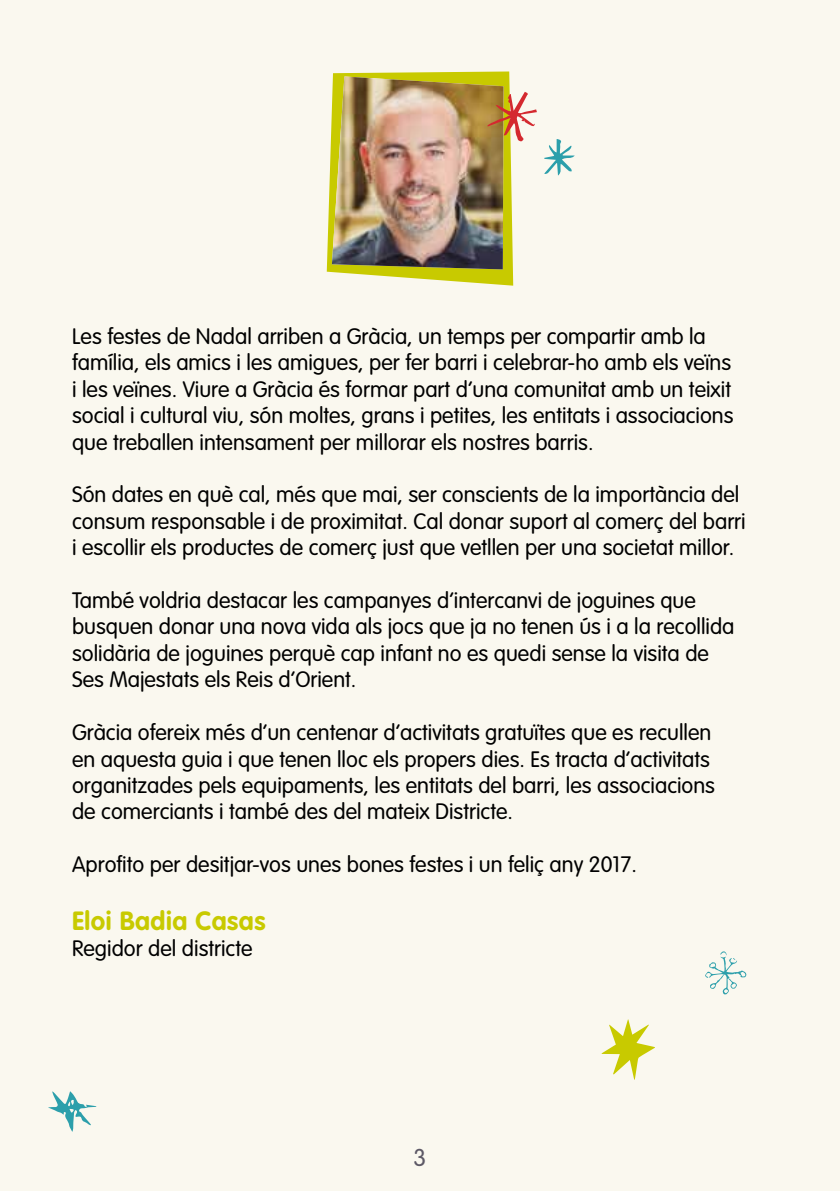
<style>
.page{position:relative;width:840px;height:1191px;background:#fff}
.page>*{position:absolute;margin:0;border:0;box-sizing:border-box;transform-origin:0 0}
.t1{font:700 26px "VAG Rounded LT";letter-spacing:.02em;color:#c8ca00}
.t2{font:300 24px "VAG Rounded LT";color:#5d5966}
.t3{font:300 22px/26.4px "VAG Rounded LT";color:#000}
</style>
<div class="page">
<div style="left:0;top:0;width:839px;height:1191px;background:#faf8ef"></div>
<svg style="left:601px;top:1019px;width:53px;height:60px"></svg>
<svg style="left:48px;top:1091px;width:48px;height:40px"></svg>
<svg style="left:544px;top:139px;width:30px;height:36px"></svg>
<svg style="left:705px;top:951px;width:41px;height:43px"></svg>
<svg style="left:326px;top:71px;width:187px;height:215px"></svg>
<img style="left:332px;top:76px;width:204px;height:193px">
<p class="t3" style="left:72px;top:324px;width:662px">Les festes de Nadal arriben a Gràcia, un temps per compartir amb la família, els amics i les amigues, per fer barri i celebrar-ho amb els veïns i les veïnes. Viure a Gràcia és formar part d’una comunitat amb un teixit social i cultural viu, són moltes, grans i petites, les entitats i associacions que treballen intensament per millorar els nostres barris.</p>
<p class="t3" style="left:72px;top:482px;width:674px">Són dates en què cal, més que mai, ser conscients de la importància del consum responsable i de proximitat. Cal donar suport al comerç del barri i escollir els productes de comerç just que vetllen per una societat millor.</p>
<p class="t3" style="left:72px;top:588px;width:663px">També voldria destacar les campanyes d’intercanvi de joguines que busquen donar una nova vida als jocs que ja no tenen ús i a la recollida solidària de joguines perquè cap infant no es quedi sense la visita de Ses Majestats els Reis d’Orient.</p>
<p class="t3" style="left:72px;top:720px;width:644px">Gràcia ofereix més d’un centenar d’activitats gratuïtes que es recullen en aquesta guia i que tenen lloc els propers dies. Es tracta d’activitats organitzades pels equipaments, les entitats del barri, les associacions de comerciants i també des del mateix Districte.</p>
<p class="t3" style="left:72px;top:852px;width:566px">Aprofito per desitjar-vos unes bones festes i un feliç any 2017.</p>
<p class="t1" style="left:72px;top:905px;width:195px">Eloi Badia Casas</p>
<p class="t3" style="left:72px;top:936px;width:182px">Regidor del districte</p>
<p class="t2" style="left:413px;top:1143px;width:14px">3</p>
</div>
